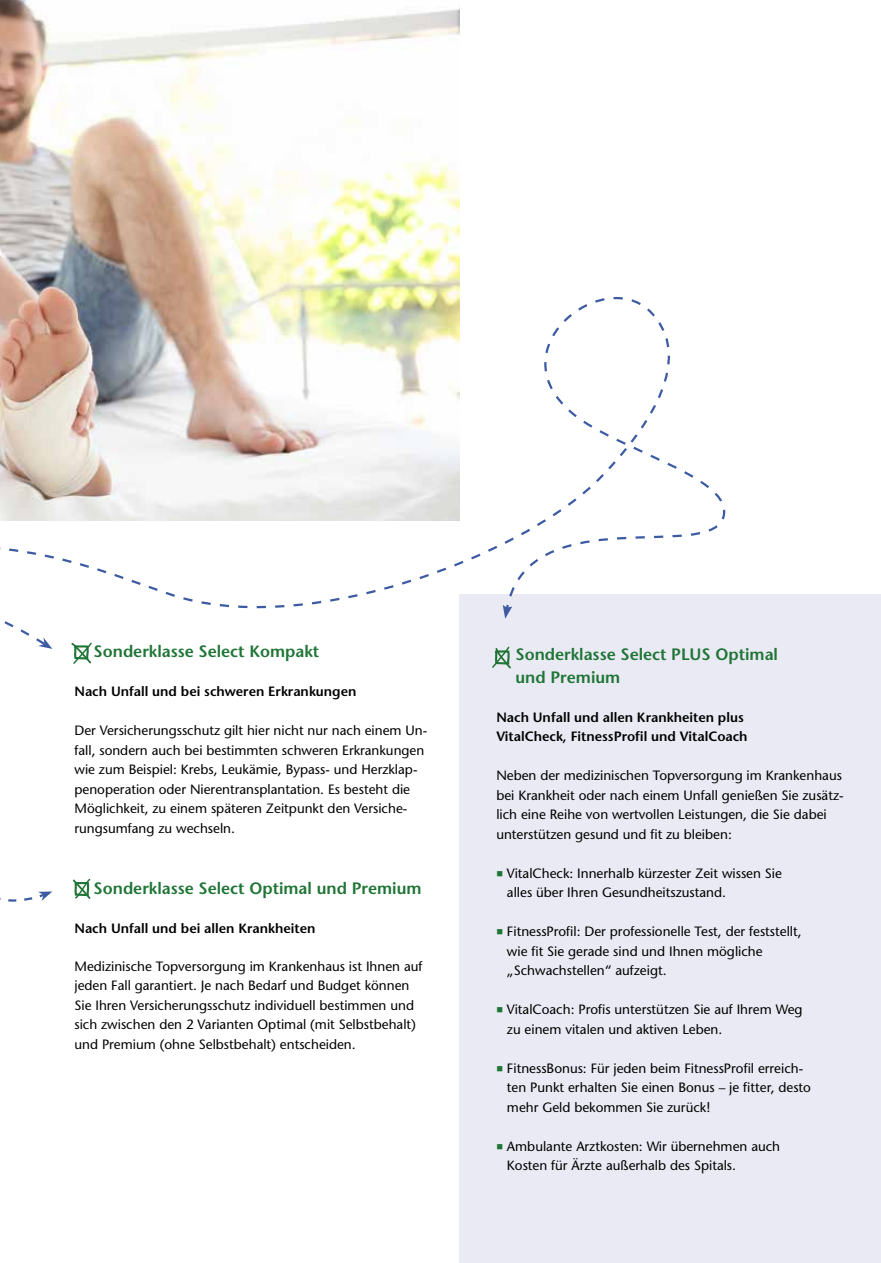
<style>
.page{position:relative;width:881px;height:1263px;background:#fff}
.page>*{position:absolute;margin:0;border:0;box-sizing:border-box;transform-origin:0 0}
.t1{font:600 16.5px/22.5px "Stone Sans";color:#1f7536}
.t2{font:13.5px/19.5px "Stone Sans";color:#000}
.t3{font:600 13.5px/19.5px "Stone Sans";color:#000}
.s1{color:#1f7536}
</style>
<div class="page">
<div style="left:459px;top:594px;width:421px;height:669px;background:#eaeaf4"></div>
<svg style="left:492px;top:646px;width:19px;height:23px"></svg>
<svg style="left:0;top:621px;width:92px;height:281px"></svg>
<svg style="left:0;top:306px;width:498px;height:303px"></svg>
<svg style="left:502px;top:297px;width:223px;height:322px"></svg>
<img style="left:0;top:0;width:459px;height:520px">
<p class="t1" style="left:94px;top:640px;width:227px">Sonderklasse Select Kompakt</p>
<p class="t3" style="left:74px;top:682px;width:283px">Nach Unfall und bei schweren Erkrankungen</p>
<p class="t2" style="left:74px;top:721px;width:354px">Der Versicherungsschutz gilt hier nicht nur nach einem Un&shy;fall, sondern auch bei bestimmten schweren Erkrankungen wie zum Beispiel: Krebs, Leukämie, Bypass- und Herzklap&shy;penoperation oder Nierentransplantation. Es besteht die Möglichkeit, zu einem späteren Zeitpunkt den Versiche&shy;rungsumfang zu wechseln.</p>
<p class="t1" style="left:94px;top:877px;width:329px">Sonderklasse Select Optimal und Premium</p>
<p class="t3" style="left:74px;top:919px;width:242px">Nach Unfall und bei allen Krankheiten</p>
<p class="t2" style="left:74px;top:956px;width:349px">Medizinische Topversorgung im Krankenhaus ist Ihnen auf jeden Fall garantiert. Je nach Bedarf und Budget können Sie Ihren Versicherungsschutz individuell bestimmen und sich zwischen den 2 Varianten Optimal (mit Selbstbehalt) und Premium (ohne Selbstbehalt) entscheiden.</p>
<p class="t1" style="left:515px;top:643px;width:264px">Sonderklasse Select PLUS Optimal und Premium</p>
<p class="t3" style="left:496px;top:707px;width:253px">Nach Unfall und allen Krankheiten plus<br>VitalCheck, FitnessProfil und VitalCoach</p>
<p class="t2" style="left:496px;top:766px;width:348px">Neben der medizinischen Topversorgung im Krankenhaus bei Krankheit oder nach einem Unfall genießen Sie zusätz&shy;lich eine Reihe von wertvollen Leistungen, die Sie dabei unterstützen gesund und fit zu bleiben:</p>
<p class="t2" style="left:506px;top:863px;width:276px;text-indent:-11px"><span class="s1">■</span> VitalCheck: Innerhalb kürzester Zeit wissen Sie alles über Ihren Gesundheitszustand.</p>
<p class="t2" style="left:506px;top:922px;width:296px;text-indent:-11px"><span class="s1">■</span> FitnessProfil: Der professionelle Test, der feststellt, wie fit Sie gerade sind und Ihnen mögliche „Schwachstellen“ aufzeigt.</p>
<p class="t2" style="left:506px;top:1000px;width:297px;text-indent:-11px"><span class="s1">■</span> VitalCoach: Profis unterstützen Sie auf Ihrem Weg zu einem vitalen und aktiven Leben.</p>
<p class="t2" style="left:506px;top:1058px;width:305px;text-indent:-11px"><span class="s1">■</span> FitnessBonus: Für jeden beim FitnessProfil erreich&shy;ten Punkt erhalten Sie einen Bonus – je fitter, desto mehr Geld bekommen Sie zurück!</p>
<p class="t2" style="left:506px;top:1136px;width:275px;text-indent:-11px"><span class="s1">■</span> Ambulante Arztkosten: Wir übernehmen auch<br>Kosten für Ärzte außerhalb des Spitals.</p>
</div>
